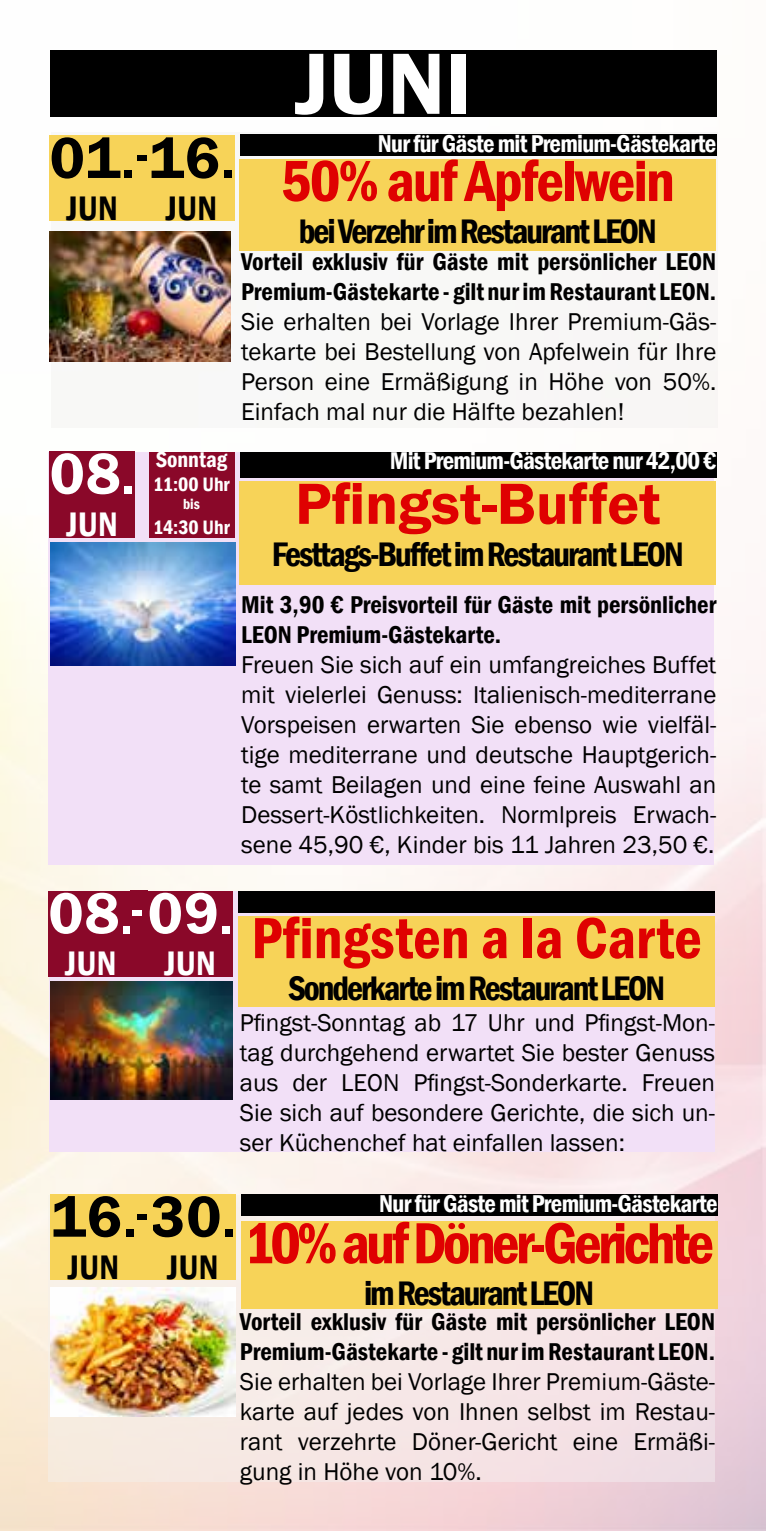
<style>
.page{position:relative;width:766px;height:1531px;background:#fff}
.page>*{position:absolute;margin:0;border:0;box-sizing:border-box;transform-origin:0 0}
.t1{font:600 90px "Franklin Gothic";color:#fff}
.t2{font:600 condensed 60px "Franklin Gothic";letter-spacing:-.06em;color:#df0101}
.t3{font:600 condensed 60px "Franklin Gothic";color:#df0101}
.t4{font:600 condensed 60px "Franklin Gothic";letter-spacing:-.03em;color:#df0101}
.t5{font:600 60px "Franklin Gothic";color:#df0101}
.t6{font:600 60px "Franklin Gothic";letter-spacing:.01em;color:#000}
.t7{font:600 60px "Franklin Gothic";color:#fff}
.t8{font:600 condensed 50px "Franklin Gothic";color:#000}
.t9{font:600 condensed 50px "Franklin Gothic";color:#fff}
.t10{font:600 condensed 35px "Franklin Gothic";letter-spacing:-.06em;color:#000}
.t11{font:600 condensed 35px "Franklin Gothic";color:#fff}
.t12{font:25px/30px "Franklin Gothic";color:#000;text-align:justify}
.t13{font:600 condensed 25px/30px "Franklin Gothic";color:#000}
.t14{font:600 condensed 25px "Franklin Gothic";letter-spacing:-.03em;color:#fff}
.t15{font:600 condensed 22.5px "Franklin Gothic";color:#fff}
.t16{font:600 condensed 20px "Franklin Gothic";color:#fff}
.t17{font:600 condensed 15px "Franklin Gothic";color:#fff}
.s1{font-size:50px}
.s2{color:#000}
</style>
<div class="page">
<img style="left:0;top:50px;width:765px;height:1481px">
<div style="left:50px;top:891px;width:664px;height:261px;background:#f2e0f7"></div>
<div style="left:48px;top:452px;width:665px;height:413px;background:#f2e0f7"></div>
<div style="left:48px;top:1194px;width:666px;height:287px;background:#f6e7e6"></div>
<div style="left:51px;top:132px;width:666px;height:296px;background:#f2f2f2"></div>
<div style="left:51px;top:1194px;width:85px;height:85px;background:#f7d358"></div>
<div style="left:150px;top:1194px;width:85px;height:85px;background:#f7d358"></div>
<div style="left:240px;top:1221px;width:477px;height:88px;background:#f7d358"></div>
<div style="left:241px;top:1194px;width:476px;height:22px;background:#000"></div>
<img style="left:51px;top:1287px;width:184px;height:129px">
<div style="left:50px;top:136px;width:85px;height:85px;background:#f7d358"></div>
<div style="left:149px;top:136px;width:85px;height:85px;background:#f7d358"></div>
<div style="left:135px;top:136px;width:14px;height:85px;background:#f7d358"></div>
<div style="left:239px;top:159px;width:477px;height:92px;background:#f7d358"></div>
<div style="left:240px;top:134px;width:476px;height:21px;background:#000"></div>
<img style="left:50px;top:232px;width:181px;height:129px">
<div style="left:50px;top:452px;width:85px;height:86px;background:#8a0829"></div>
<div style="left:149px;top:452px;width:85px;height:85px;background:#8a0829"></div>
<div style="left:239px;top:482px;width:477px;height:103px;background:#f7d358"></div>
<div style="left:240px;top:452px;width:476px;height:25px;background:#000"></div>
<div style="left:48px;top:891px;width:85px;height:85px;background:#8a0829"></div>
<div style="left:148px;top:891px;width:85px;height:85px;background:#8a0829"></div>
<div style="left:238px;top:916px;width:476px;height:91px;background:#f7d358"></div>
<div style="left:239px;top:891px;width:475px;height:21px;background:#000"></div>
<div style="left:50px;top:51px;width:666px;height:66px;background:#000"></div>
<div style="left:135px;top:1194px;width:17px;height:85px;background:#f7d358"></div>
<div style="left:130px;top:890px;width:18px;height:86px;background:#8a0829"></div>
<img style="left:51px;top:543px;width:184px;height:123px">
<img style="left:51px;top:981px;width:182px;height:118px">
<h2 class="t6" style="left:50px;top:121px;width:186px">01<span class="s1">.</span> 16<span class="s1">.</span></h2>
<h3 class="t10" style="left:66px;top:185px;width:53px">JUN</h3>
<h3 class="t10" style="left:166px;top:185px;width:53px">JUN</h3>
<h3 class="t8" style="left:135px;top:121px;width:15px">-</h3>
<h1 class="t1" style="left:294px;top:28px;width:178px">JUNI</h1>
<p class="t14" style="left:377px;top:127px;width:340px">Nur für Gäste mit Premium-Gästekarte</p>
<h2 class="t4" style="left:281px;top:141px;width:395px">50% auf Apfelwein</h2>
<h3 class="t10" style="left:299px;top:208px;width:359px">bei Verzehr im Restaurant LEON</h3>
<p class="t13" style="left:241px;top:246px;width:476px">Vorteil exklusiv für Gäste mit persönlicher LEON<br>Premium-Gästekarte - gilt nur im Restaurant LEON.</p>
<p class="t12" style="left:241px;top:307px;width:476px">Sie erhalten bei Vorlage Ihrer Premium-Gäs&shy;tekarte bei Bestellung von Apfelwein für Ihre Person eine Ermäßigung in Höhe von 50%.<br>Einfach mal nur die Hälfte bezahlen!</p>
<h2 class="t7" style="left:50px;top:437px;width:87px">08<span class="s1">.</span></h2>
<h3 class="t11" style="left:66px;top:501px;width:53px">JUN</h3>
<p class="t15" style="left:156px;top:445px;width:73px">Sonntag</p>
<p class="t16" style="left:153px;top:471px;width:78px">11:00 Uhr</p>
<p class="t17" style="left:183px;top:494px;width:18px">bis</p>
<p class="t16" style="left:153px;top:513px;width:78px">14:30 Uhr</p>
<p class="t14" style="left:334px;top:444px;width:383px"><span class="s2">%%%</span> Mit Premium-Gästekarte nur 42,00 €</p>
<h2 class="t5" style="left:295px;top:467px;width:366px">Pfingst-Buffet</h2>
<h3 class="t10" style="left:272px;top:531px;width:413px">Festtags-Buffet im Restaurant LEON</h3>
<p class="t13" style="left:241px;top:589px;width:476px">Mit 3,90 € Preisvorteil für Gäste mit persönlicher<br>LEON Premium-Gästekarte.</p>
<p class="t12" style="left:241px;top:650px;width:476px">Freuen Sie sich auf ein umfangreiches Buffet mit vielerlei Genuss: Italienisch-mediterrane Vorspeisen erwarten Sie ebenso wie vielfäl&shy;tige mediterrane und deutsche Hauptgerich&shy;te samt Beilagen und eine feine Auswahl an Dessert-Köstlichkeiten. Normlpreis Erwach&shy;sene 45,90 €, Kinder bis 11 Jahren 23,50 €.</p>
<h2 class="t7" style="left:48px;top:876px;width:186px">08<span class="s1">.</span> 09<span class="s1">.</span></h2>
<h3 class="t11" style="left:65px;top:940px;width:53px">JUN</h3>
<h3 class="t9" style="left:130px;top:875px;width:15px">-</h3>
<h2 class="t3" style="left:164px;top:898px;width:538px"><sub>JUN</sub> Pfingsten a la Carte</h2>
<h3 class="t10" style="left:288px;top:965px;width:378px">Sonderkarte im Restaurant LEON</h3>
<p class="t12" style="left:240px;top:1008px;width:476px">Pfingst-Sonntag ab 17 Uhr und Pfingst-Mon&shy;tag durchgehend erwartet Sie bester Genuss aus der LEON Pfingst-Sonderkarte. Freuen Sie sich auf besondere Gerichte, die sich un&shy;ser Küchenchef hat einfallen lassen:</p>
<p class="t14" style="left:379px;top:1187px;width:340px">Nur für Gäste mit Premium-Gästekarte</p>
<h2 class="t6" style="left:51px;top:1179px;width:186px">16<span class="s1">.</span> 30<span class="s1">.</span></h2>
<h3 class="t10" style="left:68px;top:1243px;width:53px">JUN</h3>
<h3 class="t8" style="left:135px;top:1179px;width:15px">-</h3>
<h2 class="t2" style="left:167px;top:1203px;width:548px"><sub>JUN</sub> 10% auf Döner-Gerichte</h2>
<h3 class="t10" style="left:364px;top:1270px;width:231px">im Restaurant LEON</h3>
<p class="t13" style="left:240px;top:1306px;width:476px">Vorteil exklusiv für Gäste mit persönlicher LEON<br>Premium-Gästekarte - gilt nur im Restaurant LEON.</p>
<p class="t12" style="left:240px;top:1367px;width:476px">Sie erhalten bei Vorlage Ihrer Premium-Gäste&shy;karte auf jedes von Ihnen selbst im Restau&shy;rant verzehrte Döner-Gericht eine Ermäßi&shy;gung in Höhe von 10%.</p>
</div>
